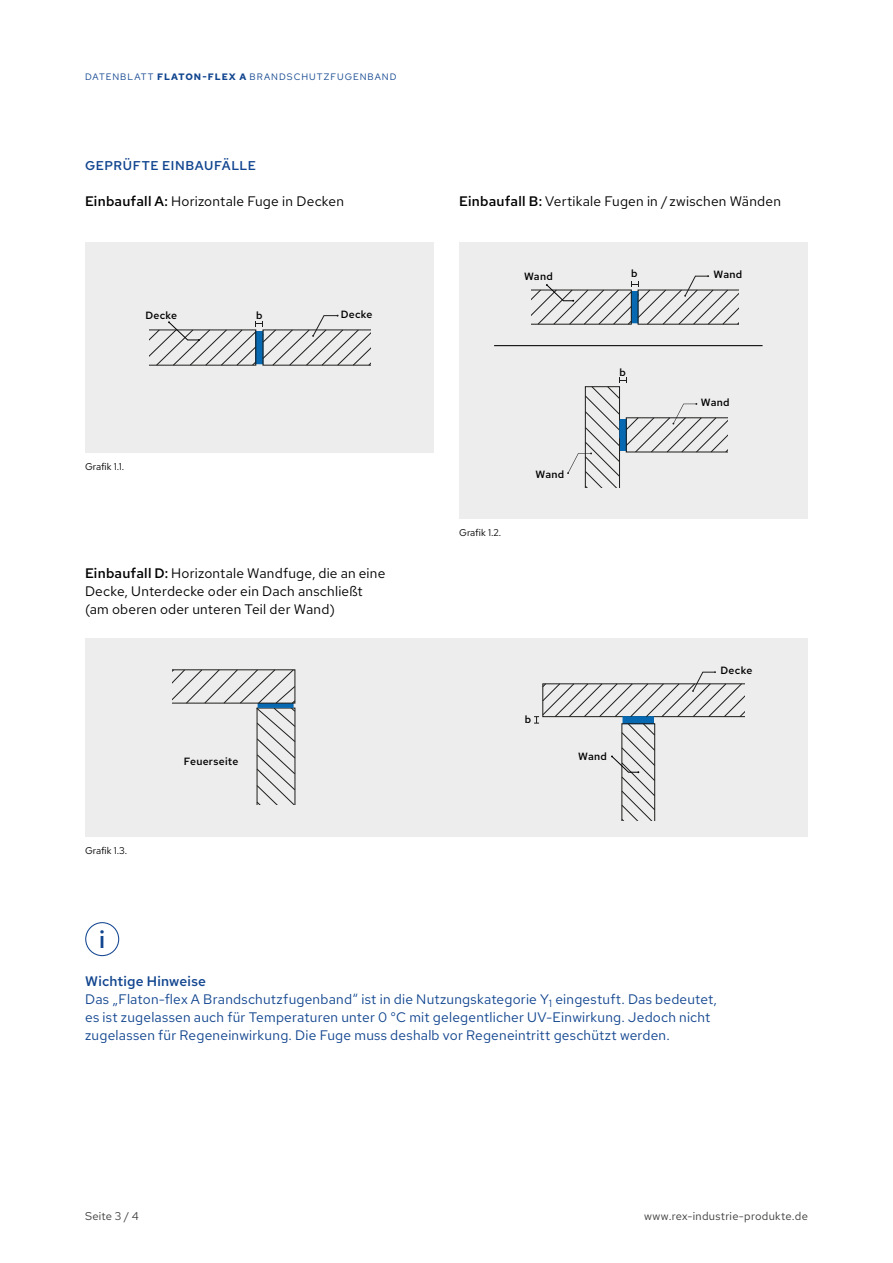
<style>
.page{position:relative;width:893px;height:1263px;background:#fff}
.page>*{position:absolute;margin:0;border:0;box-sizing:border-box;transform-origin:0 0}
.t1{font:500 24px "Red Hat Text";color:#11458f}
.t2{font:13.8px/18px "Red Hat Text";letter-spacing:.015em;color:#11458f}
.t3{font:13.8px/18px "Red Hat Text";letter-spacing:.015em;color:#000}
.t4{font:600 12.75px "Red Hat Text";letter-spacing:.045em;color:#11458f}
.t5{font:11.25px "Red Hat Text";letter-spacing:.025em;color:#3c3c3b}
.t6{font:600 10.5px "Red Hat Text";letter-spacing:.025em;color:#000}
.t7{font:9.75px "Red Hat Text";color:#000}
.t8{font:9.3px "Red Hat Text";letter-spacing:.11em;color:#11458f}
.t9{font:9.3px "Arial";color:#1d1d1b}
.t10{font:9px "Arial";color:#1d1d1b}
.s1{font-weight:700}
.s2{font-weight:600}
</style>
<div class="page">
<div style="left:85px;top:638px;width:362px;height:198px;background:#ededed"></div>
<div style="left:459px;top:242px;width:349px;height:276px;background:#ededed"></div>
<div style="left:85px;top:242px;width:349px;height:210px;background:#ededed"></div>
<hr style="left:494px;top:345px;width:268px;height:1px;background:#000">
<svg style="left:567px;top:378px;width:160px;height:110px"></svg>
<svg style="left:531px;top:275px;width:208px;height:49px"></svg>
<div style="left:713px;top:272px;width:32px;height:11px;background:#ededed"></div>
<svg style="left:150px;top:315px;width:220px;height:50px"></svg>
<div style="left:341px;top:312px;width:33px;height:9px;background:#ededed"></div>
<svg style="left:173px;top:669px;width:122px;height:135px"></svg>
<div style="left:85px;top:922px;width:34px;height:34px;border:1px solid #11458f;border-radius:50%"></div>
<div style="left:447px;top:638px;width:361px;height:198px;background:#ededed"></div>
<svg style="left:534px;top:671px;width:210px;height:150px"></svg>
<p class="t8" style="left:85px;top:71px;width:313px">DATENBLATT <span class="s1">FLATON-FLEX A</span> BRANDSCHUTZFUGENBAND</p>
<p class="t4" style="left:85px;top:157px;width:173px">GEPRÜFTE EINBAUFÄLLE</p>
<p class="t3" style="left:85px;top:192px;width:260px"><span class="s2">Einbaufall A:</span> Horizontale Fuge in Decken</p>
<p class="t3" style="left:459px;top:192px;width:323px"><span class="s2">Einbaufall B:</span> Vertikale Fugen in /zwischen Wänden</p>
<p class="t6" style="left:145px;top:308px;width:33px">Decke</p>
<p class="t6" style="left:256px;top:308px;width:8px">b</p>
<p class="t6" style="left:341px;top:307px;width:33px">Decke</p>
<p class="t9" style="left:345px;top:309px;width:27px">Wand</p>
<p class="t7" style="left:85px;top:460px;width:41px">Grafik 1.1.</p>
<p class="t3" style="left:85px;top:564px;width:302px"><span class="s2">Einbaufall D:</span> Horizontale Wandfuge, die an eine<br>Decke, Unterdecke oder ein Dach anschließt (am oberen oder unteren Teil der Wand)</p>
<p class="t7" style="left:85px;top:844px;width:44px">Grafik 1.3.</p>
<h1 class="t1" style="left:99px;top:924px;width:8px">i</h1>
<p class="t6" style="left:184px;top:754px;width:56px">Feuerseite</p>
<p class="t6" style="left:631px;top:266px;width:8px">b</p>
<p class="t6" style="left:524px;top:270px;width:30px">Wand</p>
<p class="t6" style="left:713px;top:268px;width:30px">Wand</p>
<p class="t10" style="left:715px;top:270px;width:26px">Wand</p>
<p class="t7" style="left:459px;top:526px;width:44px">Grafik 1.2.</p>
<p class="t6" style="left:535px;top:468px;width:30px">Wand</p>
<p class="t6" style="left:620px;top:365px;width:8px">b</p>
<p class="t6" style="left:701px;top:396px;width:30px">Wand</p>
<p class="t6" style="left:525px;top:712px;width:8px">b</p>
<p class="t6" style="left:578px;top:750px;width:30px">Wand</p>
<p class="t6" style="left:720px;top:663px;width:33px">Decke</p>
<p class="t2" style="left:85px;top:972px;width:633px"><span class="s2">Wichtige Hinweise<br></span>Das „Flaton-flex A Brandschutzfugenband“ ist in die Nutzungskategorie Y<sub>1</sub> eingestuft. Das bedeutet, es ist zugelassen auch für Temperaturen unter 0 °C mit gelegentlicher UV-Einwirkung. Jedoch nicht zugelassen für Regeneinwirkung. Die Fuge muss deshalb vor Regeneintritt geschützt werden.</p>
<p class="t5" style="left:85px;top:1209px;width:55px">Seite 3 / 4</p>
<p class="t5" style="left:644px;top:1209px;width:165px">www.rex-industrie-produkte.de</p>
</div>
